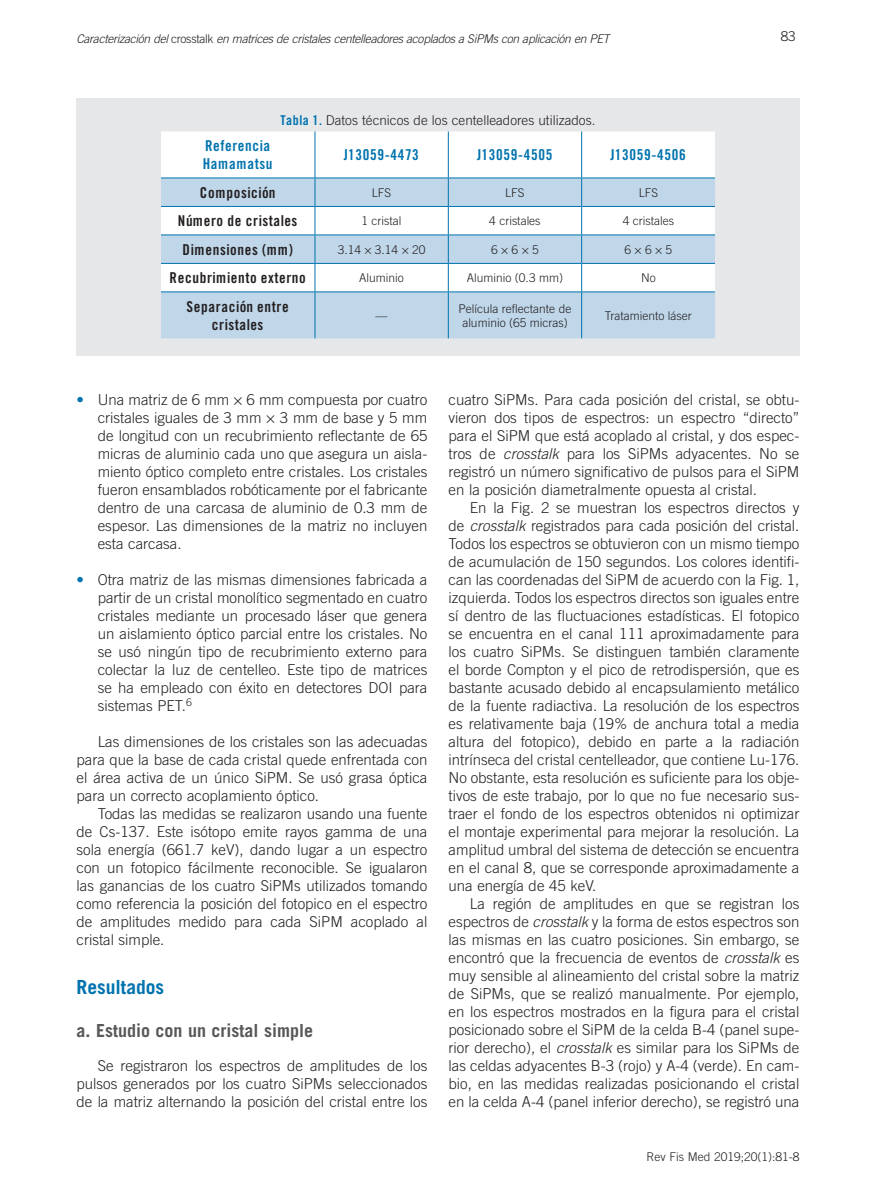
<style>
.page{position:relative;width:893px;height:1191px;background:#fff}
.page>*{position:absolute;margin:0;border:0;box-sizing:border-box;transform-origin:0 0}
.subtitu-1_IG{font:700 19.5px "Trade Gothic";color:#0073ae}
.subtitu-2_IG{font:700 18px "Trade Gothic";color:#57585a}
.texto_normal_IG{font:300 15px/18px "Trade Gothic";color:#231f20;text-align:justify}
.t1{font:15px/18px "Trade Gothic Bold Cond Twenty 10";color:#231f20;text-align:center}
.t2{font:15px/18px "Trade Gothic Bold Cond Twenty 10";color:#0073ae}
.Tabla_txt_IG{font:300 13.5px "Trade Gothic";color:#231f20}
.t3{font:300 12px/14.4px "Trade Gothic";color:#231f20;text-align:center}
.t4{font:italic 300 12px "Trade Gothic";letter-spacing:-.025em;color:#231f20}
.s1{font-style:normal}
.s2{font-family:"Trade Gothic Bold Cond Twenty 10";font-weight:400;color:#0073ae}
.s3{font-family:"Trade Gothic Bold Two";font-weight:400;color:#0073ae}
.s4{font-style:italic}
</style>
<div class="page">
<div style="left:76px;top:98px;width:724px;height:257px;background:#e6e7e9"></div>
<div style="left:161px;top:292px;width:554px;height:46px;background:#c0d7ea"></div>
<svg style="left:161px;top:131px;width:554px;height:160px"></svg>
<hr style="left:161px;top:263px;width:154px;height:1px;background:#0073ae">
<hr style="left:315px;top:263px;width:133px;height:1px;background:#0073ae">
<hr style="left:448px;top:263px;width:134px;height:1px;background:#0073ae">
<hr style="left:582px;top:263px;width:133px;height:1px;background:#0073ae">
<hr style="left:161px;top:291px;width:154px;height:1px;background:#0073ae">
<hr style="left:315px;top:291px;width:133px;height:1px;background:#0073ae">
<hr style="left:448px;top:291px;width:134px;height:1px;background:#0073ae">
<hr style="left:582px;top:291px;width:133px;height:1px;background:#0073ae">
<hr style="left:315px;top:292px;width:1px;height:46px;background:#0073ae">
<hr style="left:448px;top:292px;width:1px;height:46px;background:#0073ae">
<hr style="left:581px;top:292px;width:1px;height:46px;background:#0073ae">
<p class="t4" style="left:77px;top:31px;width:534px">Caracterización del <span class="s1">crosstalk</span> en matrices de cristales centelleadores acoplados a SiPMs con aplicación en PET</p>
<p class="Tabla_txt_IG" style="left:781px;top:28px;width:17px">83</p>
<p class="Tabla_txt_IG" style="left:280px;top:113px;width:316px"><span class="s2">Tabla 1.</span> Datos técnicos de los centelleadores utilizados.</p>
<p class="t2" style="left:203px;top:137px;width:72px">Referencia<br>Hamamatsu</p>
<p class="t2" style="left:344px;top:146px;width:77px">J13059-4473</p>
<p class="t2" style="left:477px;top:146px;width:77px">J13059-4505</p>
<p class="t2" style="left:610px;top:146px;width:77px">J13059-4506</p>
<p class="t1" style="left:200px;top:183px;width:78px">Composición</p>
<p class="t3" style="left:372px;top:185px;width:21px">LFS</p>
<p class="t3" style="left:505px;top:185px;width:21px">LFS</p>
<p class="t3" style="left:639px;top:185px;width:21px">LFS</p>
<p class="t1" style="left:178px;top:212px;width:122px">Número de cristales</p>
<p class="t3" style="left:362px;top:214px;width:41px">1 cristal</p>
<p class="t3" style="left:489px;top:214px;width:53px">4 cristales</p>
<p class="t3" style="left:623px;top:214px;width:53px">4 cristales</p>
<p class="t1" style="left:183px;top:240px;width:112px">Dimensiones (mm)</p>
<p class="t3" style="left:338px;top:242px;width:89px">3.14 × 3.14 × 20</p>
<p class="t3" style="left:491px;top:242px;width:49px">6 × 6 × 5</p>
<p class="t3" style="left:624px;top:242px;width:49px">6 × 6 × 5</p>
<p class="t1" style="left:169px;top:269px;width:138px">Recubrimiento externo</p>
<p class="t3" style="left:359px;top:271px;width:46px">Aluminio</p>
<p class="t3" style="left:467px;top:271px;width:97px">Aluminio (0.3 mm)</p>
<p class="t3" style="left:641px;top:271px;width:16px">No</p>
<p class="t1" style="left:187px;top:297px;width:104px">Separación entre cristales</p>
<p class="t3" style="left:459px;top:301px;width:114px">Película reflectante de aluminio (65 micras)</p>
<p class="t3" style="left:605px;top:308px;width:88px">Tratamiento láser</p>
<p class="t3" style="left:376px;top:308px;width:13px">—</p>
<p class="texto_normal_IG" style="left:98px;top:390px;width:331px;text-indent:-21px"><span class="s3">•</span> Una matriz de 6 mm × 6 mm compuesta por cuatro cristales iguales de 3 mm × 3 mm de base y 5 mm de longitud con un recubrimiento reflectante de 65 micras de aluminio cada uno que asegura un aisla&shy;miento óptico completo entre cristales. Los cristales fueron ensamblados robóticamente por el fabricante dentro de una carcasa de aluminio de 0.3 mm de espesor. Las dimensiones de la matriz no incluyen esta carcasa.</p>
<p class="texto_normal_IG" style="left:98px;top:570px;width:331px;text-indent:-21px"><span class="s3">•</span> Otra matriz de las mismas dimensiones fabricada a partir de un cristal monolítico segmentado en cuatro cristales mediante un procesado láser que genera un aislamiento óptico parcial entre los cristales. No se usó ningún tipo de recubrimiento externo para colectar la luz de centelleo. Este tipo de matrices se ha empleado con éxito en detectores DOI para sistemas PET.<sup>6</sup></p>
<p class="texto_normal_IG" style="left:77px;top:732px;width:352px;text-indent:21px">Las dimensiones de los cristales son las adecuadas para que la base de cada cristal quede enfrentada con el área activa de un único SiPM. Se usó grasa óptica para un correcto acoplamiento óptico.</p>
<p class="texto_normal_IG" style="left:77px;top:804px;width:352px;text-indent:21px">Todas las medidas se realizaron usando una fuente de Cs-137. Este isótopo emite rayos gamma de una sola energía (661.7 keV), dando lugar a un espectro con un fotopico fácilmente reconocible. Se igualaron las ganancias de los cuatro SiPMs utilizados tomando como referencia la posición del fotopico en el espectro de amplitudes medido para cada SiPM acoplado al cristal simple.</p>
<p class="subtitu-1_IG" style="left:77px;top:975px;width:89px">Resultados</p>
<p class="subtitu-2_IG" style="left:77px;top:1019px;width:238px">a. Estudio con un cristal simple</p>
<p class="texto_normal_IG" style="left:77px;top:1056px;width:352px;text-indent:21px">Se registraron los espectros de amplitudes de los pulsos generados por los cuatro SiPMs seleccionados de la matriz alternando la posición del cristal entre los</p>
<p class="texto_normal_IG" style="left:449px;top:390px;width:352px">cuatro SiPMs. Para cada posición del cristal, se obtu&shy;vieron dos tipos de espectros: un espectro “directo” para el SiPM que está acoplado al cristal, y dos espec&shy;tros de <span class="s4">crosstalk</span> para los SiPMs adyacentes. No se registró un número significativo de pulsos para el SiPM en la posición diametralmente opuesta al cristal.</p>
<p class="texto_normal_IG" style="left:449px;top:498px;width:352px;text-indent:21px">En la Fig. 2 se muestran los espectros directos y de <span class="s4">crosstalk</span> registrados para cada posición del cristal.<br>Todos los espectros se obtuvieron con un mismo tiempo de acumulación de 150 segundos. Los colores identifi&shy;can las coordenadas del SiPM de acuerdo con la Fig. 1, izquierda. Todos los espectros directos son iguales entre sí dentro de las fluctuaciones estadísticas. El fotopico se encuentra en el canal 111 aproximadamente para los cuatro SiPMs. Se distinguen también claramente el borde Compton y el pico de retrodispersión, que es bastante acusado debido al encapsulamiento metálico de la fuente radiactiva. La resolución de los espectros es relativamente baja (19% de anchura total a media altura del fotopico), debido en parte a la radiación intrínseca del cristal centelleador, que contiene Lu-176.<br>No obstante, esta resolución es suficiente para los obje&shy;tivos de este trabajo, por lo que no fue necesario sus&shy;traer el fondo de los espectros obtenidos ni optimizar el montaje experimental para mejorar la resolución. La amplitud umbral del sistema de detección se encuentra en el canal 8, que se corresponde aproximadamente a una energía de 45 keV.</p>
<p class="texto_normal_IG" style="left:449px;top:894px;width:352px;text-indent:21px">La región de amplitudes en que se registran los espectros de <span class="s4">crosstalk</span> y la forma de estos espectros son las mismas en las cuatro posiciones. Sin embargo, se encontró que la frecuencia de eventos de <span class="s4">crosstalk</span> es muy sensible al alineamiento del cristal sobre la matriz de SiPMs, que se realizó manualmente. Por ejemplo, en los espectros mostrados en la figura para el cristal posicionado sobre el SiPM de la celda B-4 (panel supe&shy;rior derecho), el <span class="s4">crosstalk</span> es similar para los SiPMs de las celdas adyacentes B-3 (rojo) y A-4 (verde). En cam&shy;bio, en las medidas realizadas posicionando el cristal en la celda A-4 (panel inferior derecho), se registró una</p>
<p class="t3" style="left:646px;top:1149px;width:155px">Rev Fis Med 2019;20(1):81-8</p>
</div>
